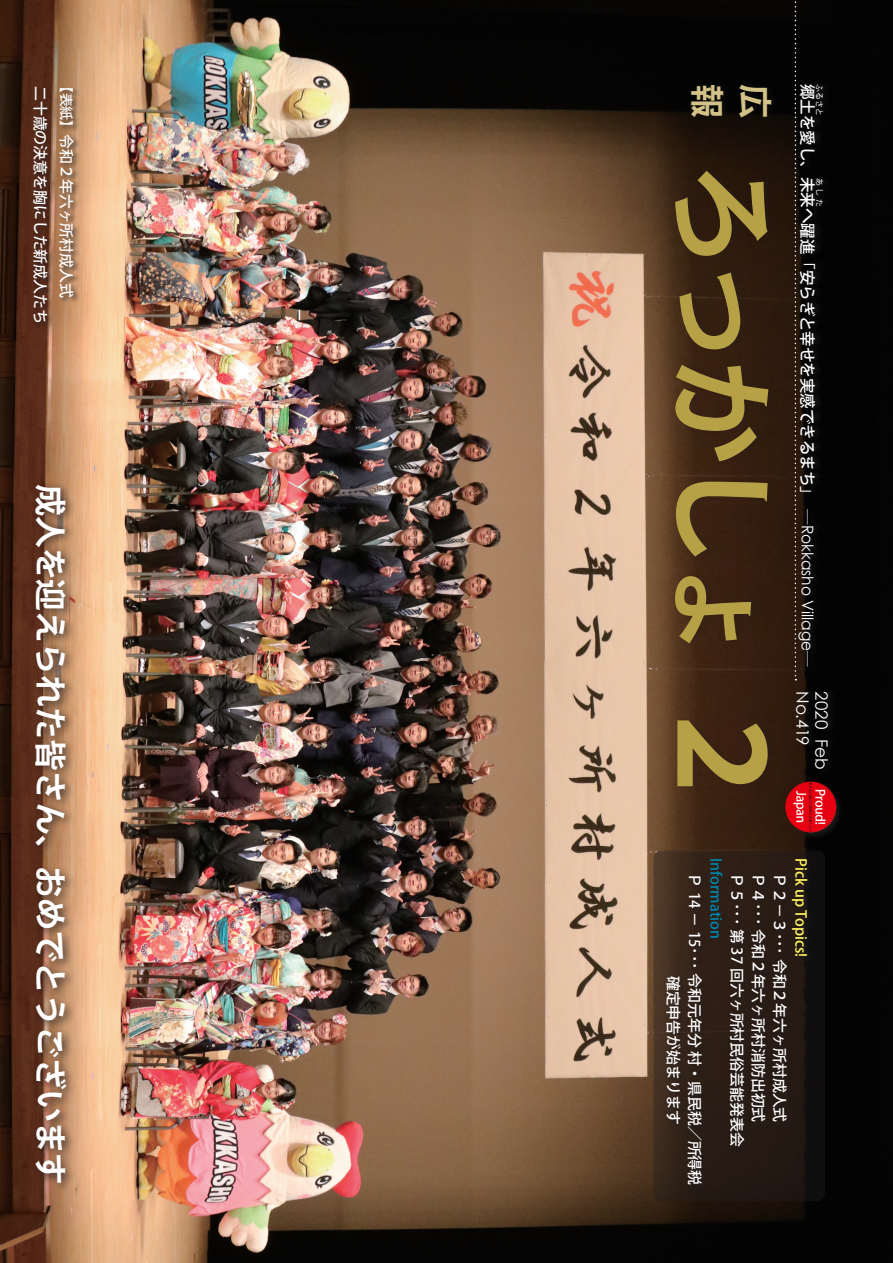
<style>
.page{position:relative;width:893px;height:1263px;background:#fff}
.page>*{position:absolute;margin:0;border:0;box-sizing:border-box;transform-origin:0 0}
.t1{font:700 117px "Koz Go Pro";color:#b7a147}
.t2{font:700 106.35px "Koz Go Pr 6 N";letter-spacing:-.065em;color:#b7a147}
.t3{font:700 34.05px "Koz Go Pro";color:#d2c287}
.t4{font:700 31.95px "Koz Go Pro";color:#fff}
.t5{font:16.95px "Century Gothic";letter-spacing:.01em;color:#fff}
.t6{font:500 15.9px "Koz Go Pro";color:#fff}
.t7{font:500 14.85px "Koz Go Pro";color:#fff}
.t8{font:500 14.85px "Koz Go Pro";color:#fff461}
.t9{font:500 14.85px "Koz Go Pro";color:#0184aa}
.t10{font:500 7.95px "Koz Go Pro";color:#fff}
.s1{font-size:13.8px}
.s2{font-family:"Koz Min Pro";font-weight:400}
.s3{font-family:"Century Gothic";font-weight:400}
</style>
<div class="page">
<img style="left:0;top:0;width:893px;height:1263px">
<svg style="left:653px;top:850px;width:172px;height:351px;background:#2b2018"></svg>
<div style="left:665px;top:858px;width:149px;height:334px;background:#231f20;opacity:.75"></div>
<div style="left:31px;top:480px;width:46px;height:714px;background:#231f20;opacity:.75"></div>
<div style="left:796px;top:688px;width:40px;height:86px;background:#231f20;opacity:.75"></div>
<div style="left:675px;top:167px;width:102px;height:481px;background:#231f20;opacity:.3"></div>
<div style="left:691px;top:81px;width:89px;height:40px;background:#080706"></div>
<div style="left:677px;top:716px;width:99px;height:75px;background:#231f20;opacity:.3"></div>
<div style="left:784px;top:780px;width:60px;height:60px;background:#231f20;opacity:.75"></div>
<img style="left:785px;top:782px;width:51px;height:50px;border-radius:25px">
<div style="left:798px;top:80px;width:33px;height:591px;background:#231f20;opacity:.75"></div>
<svg style="left:795px;top:0;width:1px;height:680px"></svg>
<div style="left:31px;top:86px;width:50px;height:244px;background:#231f20;opacity:.75"></div>
<p class="t7" style="left:50px;top:86px;width:240px;rotate:90deg">二十歳の決意を胸にした新成人たち</p>
<p class="t7" style="left:76px;top:79px;width:220px;rotate:90deg"><span class="s1">【表紙】</span>令和２年六ヶ所村成人式</p>
<p class="t4" style="left:71px;top:484px;width:703px;rotate:90deg">成人を迎えられた皆さん、おめでとうございます</p>
<p class="t3" style="left:729px;top:84px;width:36px;rotate:90deg">報</p>
<p class="t3" style="left:777px;top:84px;width:36px;rotate:90deg">広</p>
<p class="t2" style="left:780px;top:162px;width:503px;rotate:90deg">ろっかしょ</p>
<p class="t1" style="left:796px;top:695px;width:118px;rotate:90deg">２</p>
<p class="t6" style="left:818px;top:84px;width:584px;rotate:90deg">郷土を愛し、未来へ躍進「安らぎと幸せを実感できるまち」 <span class="s2">―</span><span class="s3">Rokkasho Village</span><span class="s2">―</span></p>
<p class="t10" style="left:824px;top:84px;width:33px;rotate:90deg">ふるさと</p>
<p class="t10" style="left:824px;top:178px;width:30px;rotate:90deg">あした</p>
<p class="t5" style="left:833px;top:691px;width:40px;rotate:90deg">2020</p>
<p class="t5" style="left:814px;top:691px;width:56px;rotate:90deg">No.419</p>
<p class="t5" style="left:833px;top:739px;width:33px;rotate:90deg">Feb</p>
<p class="t7" style="left:704px;top:858px;width:328px;rotate:90deg">　Ｐ 14 － 15･･･令和元年分村・県民税／所得税</p>
<p class="t9" style="left:725px;top:858px;width:82px;rotate:90deg">Information</p>
<p class="t7" style="left:747px;top:858px;width:290px;rotate:90deg">　Ｐ５･･･第 37 回六ヶ所村民俗芸能発表会</p>
<p class="t7" style="left:768px;top:858px;width:266px;rotate:90deg">　Ｐ４･･･令和２年六ヶ所村消防出初式</p>
<p class="t8" style="left:810px;top:858px;width:101px;rotate:90deg">Pick up Topics!</p>
<p class="t7" style="left:789px;top:873px;width:251px;rotate:90deg">Ｐ２－３･･･令和２年六ヶ所村成人式</p>
<p class="t7" style="left:683px;top:976px;width:150px;rotate:90deg">確定申告が始まります</p>
</div>
